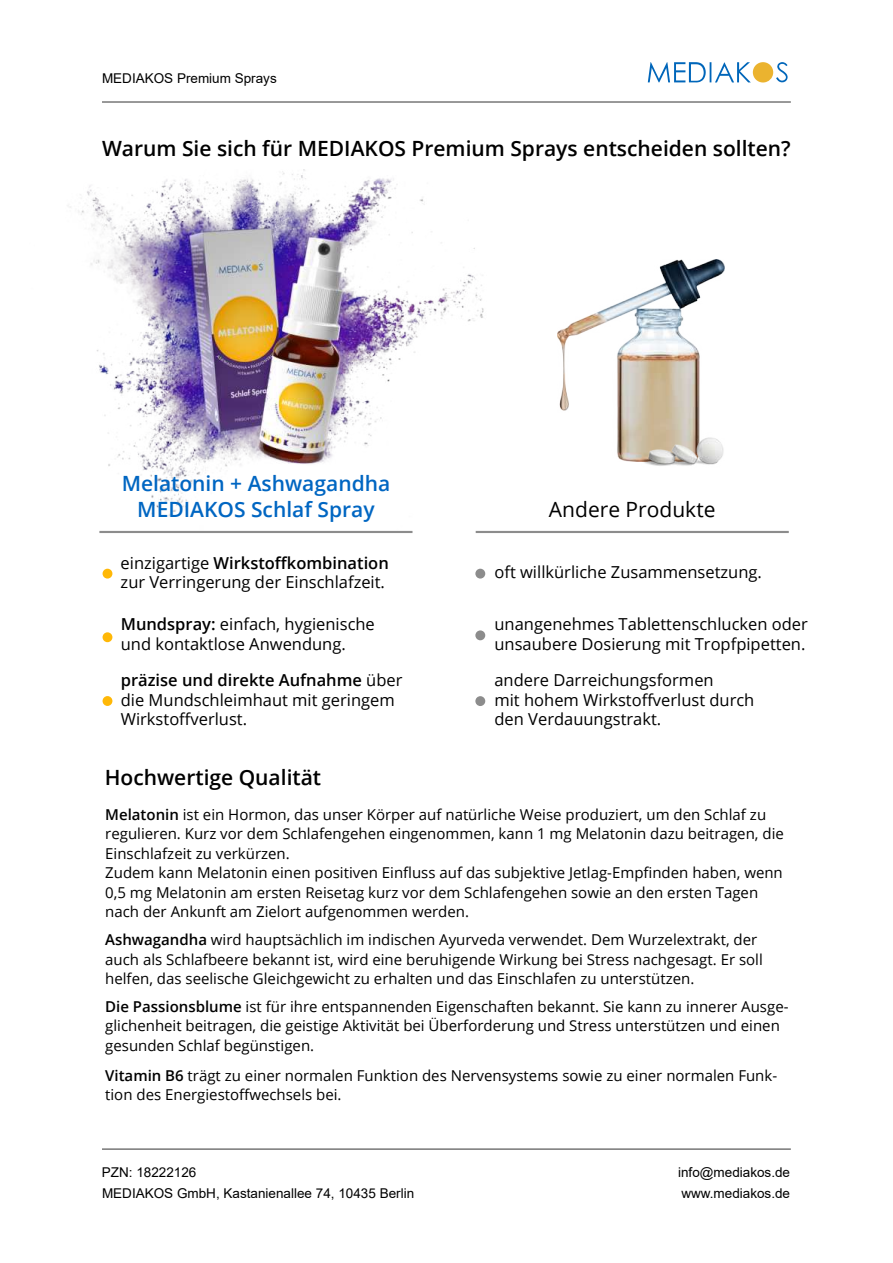
<style>
.page{position:relative;width:893px;height:1263px;background:#fff}
.page>*{position:absolute;margin:0;border:0;box-sizing:border-box;transform-origin:0 0}
.t1{font:600 21px "Open Sans";color:#000}
.t2{font:600 21px/25.2px "Open Sans";color:#0066c2;text-align:center}
.t3{font:21px "Open Sans";color:#000}
.t4{font:16.5px/19.5px "Open Sans";color:#000}
.t5{font:15px/19.5px "Open Sans";color:#000}
.t6{font:13.5px/21px "Arial";color:#000}
.s1{font-weight:600}
</style>
<div class="page">
<img style="left:70px;top:170px;width:459px;height:363px">
<svg style="left:648px;top:62px;width:140px;height:21px"></svg>
<hr style="left:102px;top:101px;width:689px;height:2px;background:#777">
<hr style="left:102px;top:1148px;width:689px;height:2px;background:#777">
<hr style="left:99px;top:531px;width:313px;height:2px;background:#8c8c8c">
<hr style="left:476px;top:531px;width:313px;height:2px;background:#8c8c8c">
<div style="left:103px;top:569px;width:9px;height:9px;background:#ffb807;border-radius:50%"></div>
<div style="left:103px;top:696px;width:9px;height:10px;background:#ffb807;border-radius:50%"></div>
<div style="left:103px;top:632px;width:9px;height:10px;background:#ffb807;border-radius:50%"></div>
<div style="left:475px;top:569px;width:10px;height:9px;background:#8c8c8c;border-radius:50%"></div>
<div style="left:475px;top:696px;width:10px;height:10px;background:#8c8c8c;border-radius:50%"></div>
<div style="left:475px;top:630px;width:10px;height:10px;background:#8c8c8c;border-radius:50%"></div>
<img style="left:558px;top:260px;width:166px;height:201px">
<img style="left:642px;top:409px;width:82px;height:57px">
<p class="t6" style="left:102px;top:68px;width:176px">MEDIAKOS Premium Sprays</p>
<h1 class="t1" style="left:102px;top:134px;width:690px">Warum Sie sich für MEDIAKOS Premium Sprays entscheiden sollten?</h1>
<h1 class="t2" style="left:122px;top:471px;width:270px">Melatonin + Ashwagandha<br>MEDIAKOS Schlaf Spray</h1>
<p class="t4" style="left:121px;top:552px;width:270px">einzigartige <span class="s1">Wirkstoffkombination </span>zur Verringerung der Einschlafzeit.</p>
<p class="t4" style="left:121px;top:614px;width:256px"><span class="s1">Mundspray:</span> einfach, hygienische und kontaktlose Anwendung.</p>
<p class="t4" style="left:121px;top:670px;width:283px"><span class="s1">präzise und direkte Aufnahme</span> über die Mundschleimhaut mit geringem<br>Wirkstoffverlust.</p>
<h1 class="t1" style="left:105px;top:763px;width:218px">Hochwertige Qualität</h1>
<h1 class="t3" style="left:549px;top:495px;width:168px">Andere Produkte</h1>
<p class="t4" style="left:494px;top:562px;width:269px">oft willkürliche Zusammensetzung.</p>
<p class="t4" style="left:494px;top:614px;width:315px">unangenehmes Tablettenschlucken oder unsaubere Dosierung mit Tropfpipetten.</p>
<p class="t4" style="left:494px;top:670px;width:261px">andere Darreichungsformen<br>mit hohem Wirkstoffverlust durch den Verdauungstrakt.</p>
<p class="t5" style="left:105px;top:804px;width:680px"><span class="s1">Melatonin</span> ist ein Hormon, das unser Körper auf natürliche Weise produziert, um den Schlaf zu regulieren. Kurz vor dem Schlafengehen eingenommen, kann 1 mg Melatonin dazu beitragen, die Einschlafzeit zu verkürzen.<br>Zudem kann Melatonin einen positiven Einfluss auf das subjektive Jetlag-Empfinden haben, wenn 0,5 mg Melatonin am ersten Reisetag kurz vor dem Schlafengehen sowie an den ersten Tagen nach der Ankunft am Zielort aufgenommen werden.</p>
<p class="t5" style="left:105px;top:929px;width:659px"><span class="s1">Ashwagandha</span> wird hauptsächlich im indischen Ayurveda verwendet. Dem Wurzelextrakt, der auch als Schlafbeere bekannt ist, wird eine beruhigende Wirkung bei Stress nachgesagt. Er soll helfen, das seelische Gleichgewicht zu erhalten und das Einschlafen zu unterstützen.</p>
<p class="t5" style="left:105px;top:996px;width:685px"><span class="s1">Die Passionsblume</span> ist für ihre entspannenden Eigenschaften bekannt. Sie kann zu innerer Ausge&shy;glichenheit beitragen, die geistige Aktivität bei Überforderung und Stress unterstützen und einen gesunden Schlaf begünstigen.</p>
<p class="t5" style="left:105px;top:1065px;width:673px"><span class="s1">Vitamin B6</span> trägt zu einer normalen Funktion des Nervensystems sowie zu einer normalen Funk&shy;tion des Energiestoffwechsels bei.</p>
<p class="t6" style="left:102px;top:1163px;width:96px">PZN: 18222126</p>
<p class="t6" style="left:102px;top:1184px;width:314px">MEDIAKOS GmbH, Kastanienallee 74, 10435 Berlin</p>
<p class="t6" style="left:678px;top:1163px;width:114px">info@mediakos.de www.mediakos.de</p>
</div>
